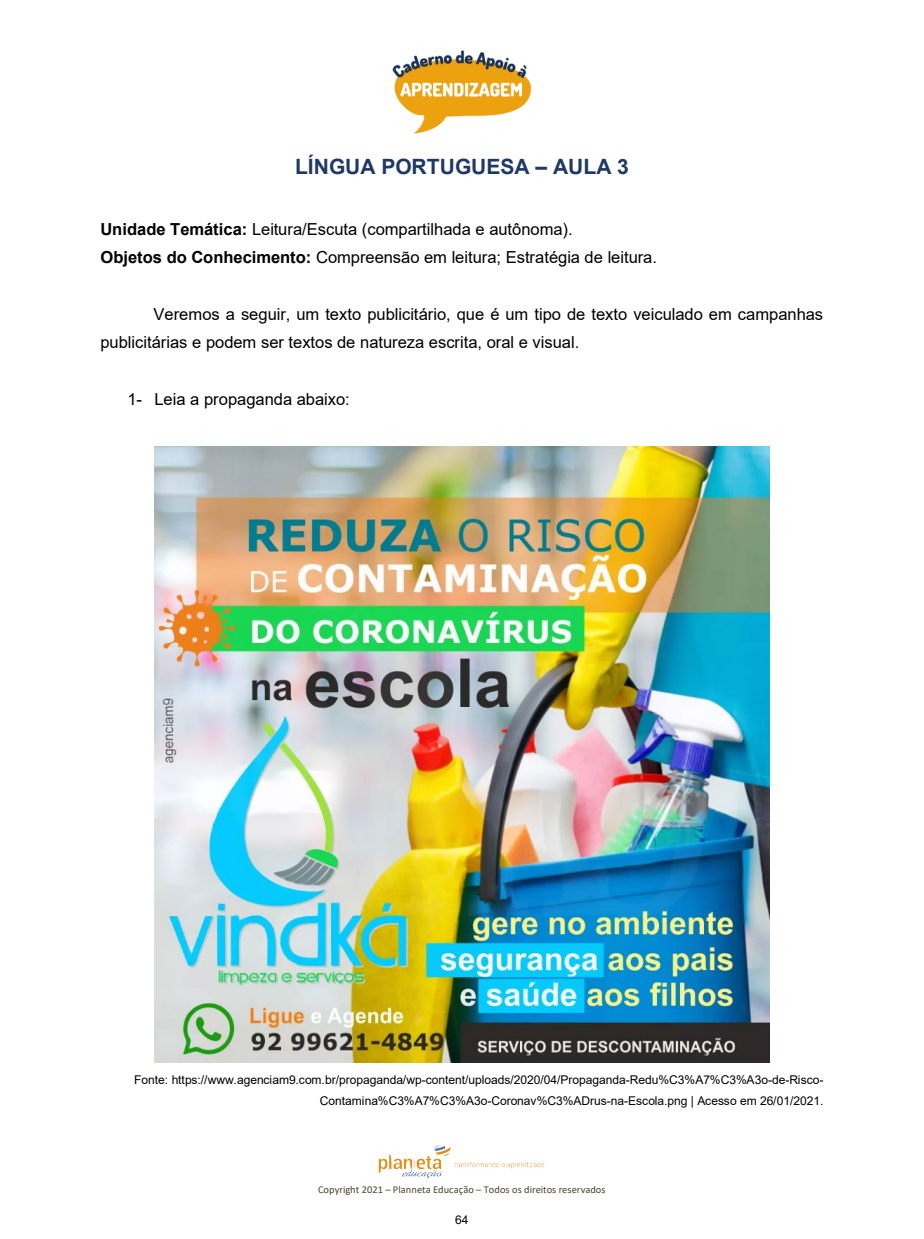
<style>
.page{position:relative;width:924px;height:1239px;background:#fff}
.page>*{position:absolute;margin:0;border:0;box-sizing:border-box;transform-origin:0 0}
.t1{font:700 21px "Arial";color:#1f3864}
.t2{font:16.5px/28.5px "Arial";color:#000}
.t3{font:12px/20.7px "Arial";letter-spacing:-.005em;color:#000;text-align:right}
.t4{font:12px "Arial";color:#000}
.t5{font:10.5px "Calibri";letter-spacing:.005em;color:#4a442a}
.s1{font-weight:700}
</style>
<div class="page">
<img style="left:392px;top:50px;width:140px;height:84px">
<img style="left:378px;top:1145px;width:167px;height:34px">
<img style="left:154px;top:447px;width:616px;height:615px">
<p class="t1" style="left:295px;top:152px;width:335px">LÍNGUA PORTUGUESA – AULA 3</p>
<p class="t2" style="left:100px;top:214px;width:474px"><span class="s1">Unidade Temática:</span> Leitura/Escuta (compartilhada e autônoma).</p>
<p class="t2" style="left:100px;top:243px;width:558px"><span class="s1">Objetos do Conhecimento:</span> Compreensão em leitura; Estratégia de leitura.</p>
<p class="t2" style="left:100px;top:300px;width:724px;text-indent:53px">Veremos a seguir, um texto publicitário, que é um tipo de texto veiculado em campanhas publicitárias e podem ser textos de natureza escrita, oral e visual.</p>
<p class="t2" style="left:127px;top:385px;width:224px">1- Leia a propaganda abaixo:</p>
<p class="t3" style="left:134px;top:1069px;width:691px">Fonte: https://www.agenciam9.com.br/propaganda/wp-content/uploads/2020/04/Propaganda-Redu%C3%A7%C3%A3o-de-Risco-<br>Contamina%C3%A7%C3%A3o-Coronav%C3%ADrus-na-Escola.png | Acesso em 26/01/2021.</p>
<p class="t5" style="left:318px;top:1182px;width:289px">Copyright 2021 – Planneta Educação – Todos os direitos reservados</p>
<p class="t4" style="left:455px;top:1211px;width:15px">64</p>
</div>
